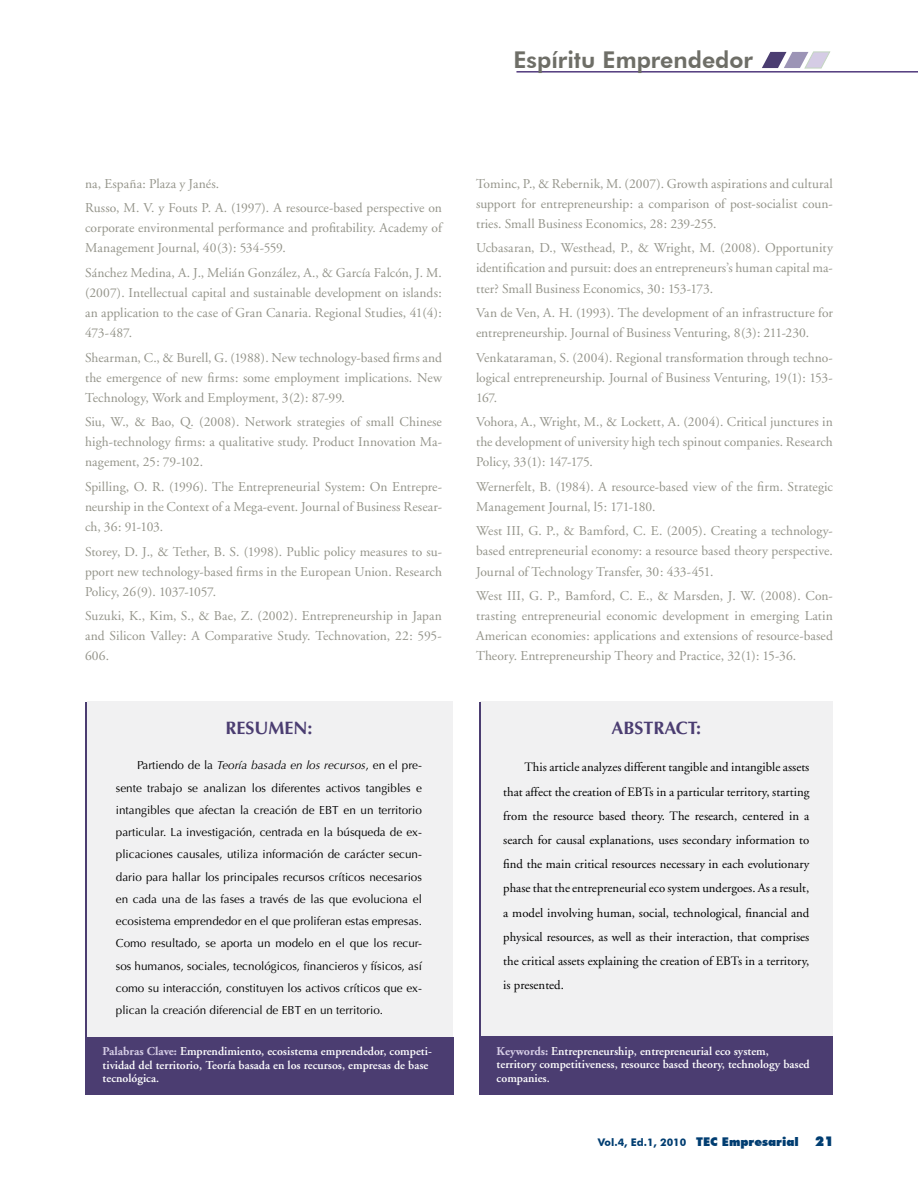
<style>
.page{position:relative;width:918px;height:1188px;background:#fff}
.page>*{position:absolute;margin:0;border:0;box-sizing:border-box;transform-origin:0 0}
.t1{font:800 23.1px "Futura BT";color:#6e6e67}
.t2{font:700 18px "Optima";color:#4b3d71}
.t3{font:13.5px/20.1px "Adobe Garamond";letter-spacing:.005em;color:#94948a;text-align:justify}
.t4{font:12.75px/24.2px "Adobe Garamond";color:#000;text-align:justify}
.t5{font:600 12px/13.5px "Adobe Garamond";color:#fff}
.t6{font:11.7px/22.2px "Optima";color:#000;text-align:justify}
.t7{font:700 10.5px "Futura BT";color:#003d71}
.s1{font-style:italic}
.s2{font-weight:700;color:#d5cce5}
.s3{font-weight:900;font-size:12px}
.s4{font-weight:900;font-size:13.5px}
</style>
<div class="page">
<div style="left:480px;top:702px;width:353px;height:388px;background:#f1f1f2"></div>
<hr style="left:479px;top:702px;width:2px;height:392px;background:#4b3d71">
<div style="left:480px;top:1036px;width:353px;height:58px;background:#4b3d71"></div>
<div style="left:87px;top:702px;width:366px;height:388px;background:#f1f1f2"></div>
<hr style="left:85px;top:702px;width:2px;height:392px;background:#4b3d71">
<div style="left:86px;top:1037px;width:367px;height:57px;background:#4b3d71"></div>
<hr style="left:516px;top:71px;width:402px;height:1px;background:#2e1263">
<svg style="left:762px;top:51px;width:68px;height:18px"></svg>
<h1 class="t1" style="left:513px;top:46px;width:241px">Espíritu Emprendedor</h1>
<p class="t3" style="left:85px;top:172px;width:358px;line-height:24.5px">na, España: Plaza y Janés.<br>Russo, M. V. y Fouts P. A. (1997). A resource-based perspective on</p>
<p class="t3" style="left:85px;top:218px;width:358px">corporate environmental performance and profitability. Academy of<br>Management Journal, 40(3): 534-559.</p>
<p class="t3" style="left:85px;top:263px;width:358px">Sánchez Medina, A. J., Melián González, A., &amp; García Falcón, J. M. (2007). Intellectual capital and sustainable development on islands: an application to the case of Gran Canaria. Regional Studies, 41(4):<br>473-487.</p>
<p class="t3" style="left:85px;top:348px;width:358px">Shearman, C., &amp; Burell, G. (1988). New technology-based firms and the emergence of new firms: some employment implications. New Technology, Work and Employment, 3(2): 87-99.</p>
<p class="t3" style="left:85px;top:412px;width:358px">Siu, W., &amp; Bao, Q. (2008). Network strategies of small Chinese high-technology firms: a qualitative study. Product Innovation Ma&shy;nagement, 25: 79-102.</p>
<p class="t3" style="left:85px;top:477px;width:358px">Spilling, O. R. (1996). The Entrepreneurial System: On Entrepre&shy;neurship in the Context of a Mega-event. Journal of Business Resear&shy;ch, 36: 91-103.</p>
<p class="t3" style="left:85px;top:542px;width:358px">Storey, D. J., &amp; Tether, B. S. (1998). Public policy measures to su&shy;pport new technology-based firms in the European Union. Research Policy, 26(9). 1037-1057.</p>
<p class="t3" style="left:85px;top:606px;width:358px">Suzuki, K., Kim, S., &amp; Bae, Z. (2002). Entrepreneurship in Japan and Silicon Valley: A Comparative Study. Technovation, 22: 595- 606.</p>
<h2 class="t2" style="left:225px;top:718px;width:89px">RESUMEN:</h2>
<p class="t6" style="left:116px;top:755px;width:308px;text-indent:21px">Partiendo de la <span class="s1">Teoría basada en los recursos</span>, en el pre&shy;sente trabajo se analizan los diferentes activos tangibles e intangibles que afectan la creación de EBT en un territorio particular. La investigación, centrada en la búsqueda de ex&shy;plicaciones causales, utiliza información de carácter secun&shy;dario para hallar los principales recursos críticos necesarios en cada una de las fases a través de las que evoluciona el ecosistema emprendedor en el que proliferan estas empresas.<br>Como resultado, se aporta un modelo en el que los recur&shy;sos humanos, sociales, tecnológicos, financieros y físicos, así como su interacción, constituyen los activos críticos que ex&shy;plican la creación diferencial de EBT en un territorio.</p>
<p class="t5" style="left:103px;top:1045px;width:331px"><span class="s2">Palabras Clave:</span> Emprendimiento, ecosistema emprendedor, competi&shy;tividad del territorio, Teoría basada en los recursos, empresas de base tecnológica.</p>
<p class="t3" style="left:476px;top:174px;width:358px">Tominc, P., &amp; Rebernik, M. (2007). Growth aspirations and cultural support for entrepreneurship: a comparison of post-socialist coun&shy;tries. Small Business Economics, 28: 239-255.</p>
<p class="t3" style="left:476px;top:238px;width:358px">Ucbasaran, D., Westhead, P., &amp; Wright, M. (2008). Opportunity identification and pursuit: does an entrepreneurs’s human capital ma&shy;tter? Small Business Economics, 30: 153-173.</p>
<p class="t3" style="left:476px;top:303px;width:358px">Van de Ven, A. H. (1993). The development of an infrastructure for entrepreneurship. Journal of Business Venturing, 8(3): 211-230.</p>
<p class="t3" style="left:476px;top:348px;width:358px">Venkataraman, S. (2004). Regional transformation through techno&shy;logical entrepreneurship. Journal of Business Venturing, 19(1): 153- 167.</p>
<p class="t3" style="left:476px;top:412px;width:358px">Vohora, A., Wright, M., &amp; Lockett, A. (2004). Critical junctures in the development of university high tech spinout companies. Research Policy, 33(1): 147-175.</p>
<p class="t3" style="left:476px;top:477px;width:358px">Wernerfelt, B. (1984). A resource-based view of the firm. Strategic<br>Management Journal, l5: 171-180.</p>
<p class="t3" style="left:476px;top:521px;width:358px">West III, G. P., &amp; Bamford, C. E. (2005). Creating a technology&shy;based entrepreneurial economy: a resource based theory perspective.<br>Journal of Technology Transfer, 30: 433-451.</p>
<p class="t3" style="left:476px;top:586px;width:358px">West III, G. P., Bamford, C. E., &amp; Marsden, J. W. (2008). Con&shy;trasting entrepreneurial economic development in emerging Latin American economies: applications and extensions of resource-based Theory. Entrepreneurship Theory and Practice, 32(1): 15-36.</p>
<h2 class="t2" style="left:612px;top:718px;width:91px">ABSTRACT:</h2>
<p class="t4" style="left:503px;top:756px;width:308px;text-indent:21px">This article analyzes different tangible and intangible assets that affect the creation of EBTs in a particular territory, starting from the resource based theory. The research, centered in a search for causal explanations, uses secondary information to find the main critical resources necessary in each evolutionary phase that the entrepreneurial eco system undergoes. As a result, a model involving human, social, technological, financial and physical resources, as well as their interaction, that comprises the critical assets explaining the creation of EBTs in a territory, is presented.</p>
<p class="t5" style="left:497px;top:1044px;width:315px"><span class="s2">Keywords:</span> Entrepreneurship, entrepreneurial eco system, territory competitiveness, resource based theory, technology based companies.</p>
<p class="t7" style="left:598px;top:1136px;width:237px">Vol.4, Ed.1, 2010 <span class="s3">TEC Empresarial</span> <span class="s4">21</span></p>
</div>
